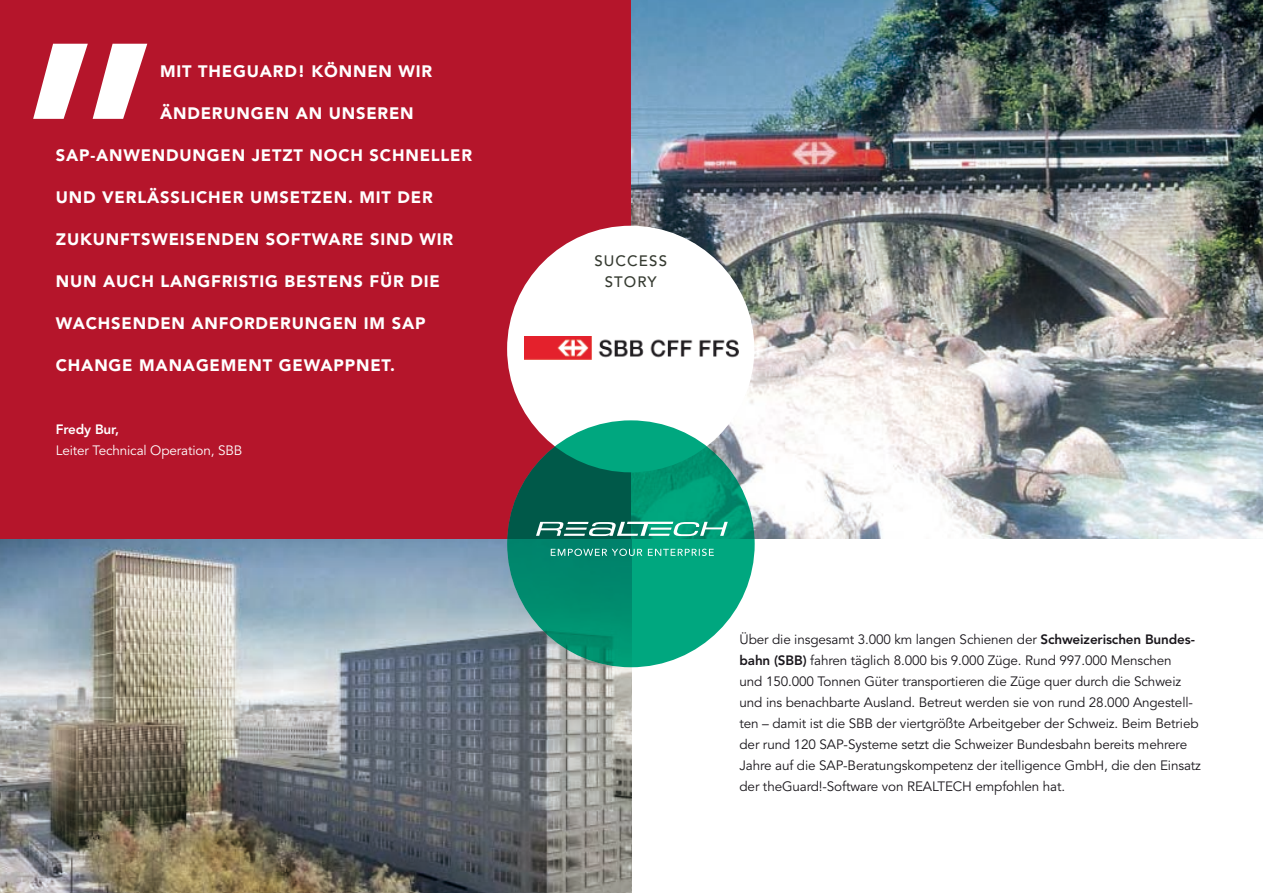
<style>
.page{position:relative;width:1263px;height:893px;background:#fff}
.page>*{position:absolute;margin:0;border:0;box-sizing:border-box;transform-origin:0 0}
.headline_abschnitt{font:900 16.5px "Avenir LT Std";letter-spacing:.05em;color:#fff}
.t1{font:500 15px/21px "Avenir LT Std";letter-spacing:.075em;color:#363b31;text-align:center}
.copy{font:13.5px/21px "Avenir LT Std";letter-spacing:-.01em;color:#1a171c}
.copy-2{font:13.5px/21px "Avenir LT Std";letter-spacing:-.01em;color:#fff}
.s1{font-weight:800}
</style>
<div class="page">
<img style="left:0;top:539px;width:632px;height:354px">
<img style="left:630px;top:0;width:633px;height:539px">
<div style="left:0;top:0;width:630px;height:539px;background:#b5152b"></div>
<svg style="left:33px;top:44px;width:114px;height:75px"></svg>
<div style="left:507px;top:226px;width:247px;height:246px;background:#fff;border-radius:50%"></div>
<svg style="left:507px;top:420px;width:248px;height:247px;background:#018f6f"></svg>
<img style="left:525px;top:337px;width:214px;height:23px">
<svg style="left:551px;top:549px;width:163px;height:7px"></svg>
<svg style="left:536px;top:522px;width:192px;height:14px;background:#60ab9b"></svg>
<p class="headline_abschnitt" style="left:160px;top:61px;width:274px">MIT THEGUARD! KÖNNEN WIR</p>
<p class="headline_abschnitt" style="left:160px;top:103px;width:255px">ÄNDERUNGEN AN UNSEREN</p>
<p class="headline_abschnitt" style="left:56px;top:145px;width:418px">SAP-ANWENDUNGEN JETZT NOCH SCHNELLER</p>
<p class="headline_abschnitt" style="left:56px;top:187px;width:378px">UND VERLÄSSLICHER UMSETZEN. MIT DER</p>
<p class="headline_abschnitt" style="left:56px;top:229px;width:399px">ZUKUNFTSWEISENDEN SOFTWARE SIND WIR</p>
<p class="headline_abschnitt" style="left:56px;top:271px;width:385px">NUN AUCH LANGFRISTIG BESTENS FÜR DIE</p>
<p class="headline_abschnitt" style="left:56px;top:313px;width:371px">WACHSENDEN ANFORDERUNGEN IM SAP</p>
<p class="headline_abschnitt" style="left:56px;top:355px;width:341px">CHANGE MANAGEMENT GEWAPPNET.</p>
<p class="copy-2" style="left:56px;top:419px;width:188px"><span class="s1">Fredy Bur,<br></span>Leiter Technical Operation, SBB</p>
<p class="t1" style="left:594px;top:251px;width:74px">SUCCESS<br>STORY</p>
<p class="copy" style="left:739px;top:629px;width:457px">Über die insgesamt 3.000 km langen Schienen der <span class="s1">Schweizerischen Bundes&shy;bahn (SBB)</span> fahren täglich 8.000 bis 9.000 Züge. Rund 997.000 Menschen</p>
<p class="copy" style="left:739px;top:671px;width:463px">und 150.000 Tonnen Güter transportieren die Züge quer durch die Schweiz und ins benachbarte Ausland. Betreut werden sie von rund 28.000 Angestell&shy;ten – damit ist die SBB der viertgrößte Arbeitgeber der Schweiz. Beim Betrieb der rund 120 SAP-Systeme setzt die Schweizer Bundesbahn bereits mehrere Jahre auf die SAP-Beratungskompetenz der itelligence GmbH, die den Einsatz der theGuard!-Software von REALTECH empfohlen hat.</p>
</div>
